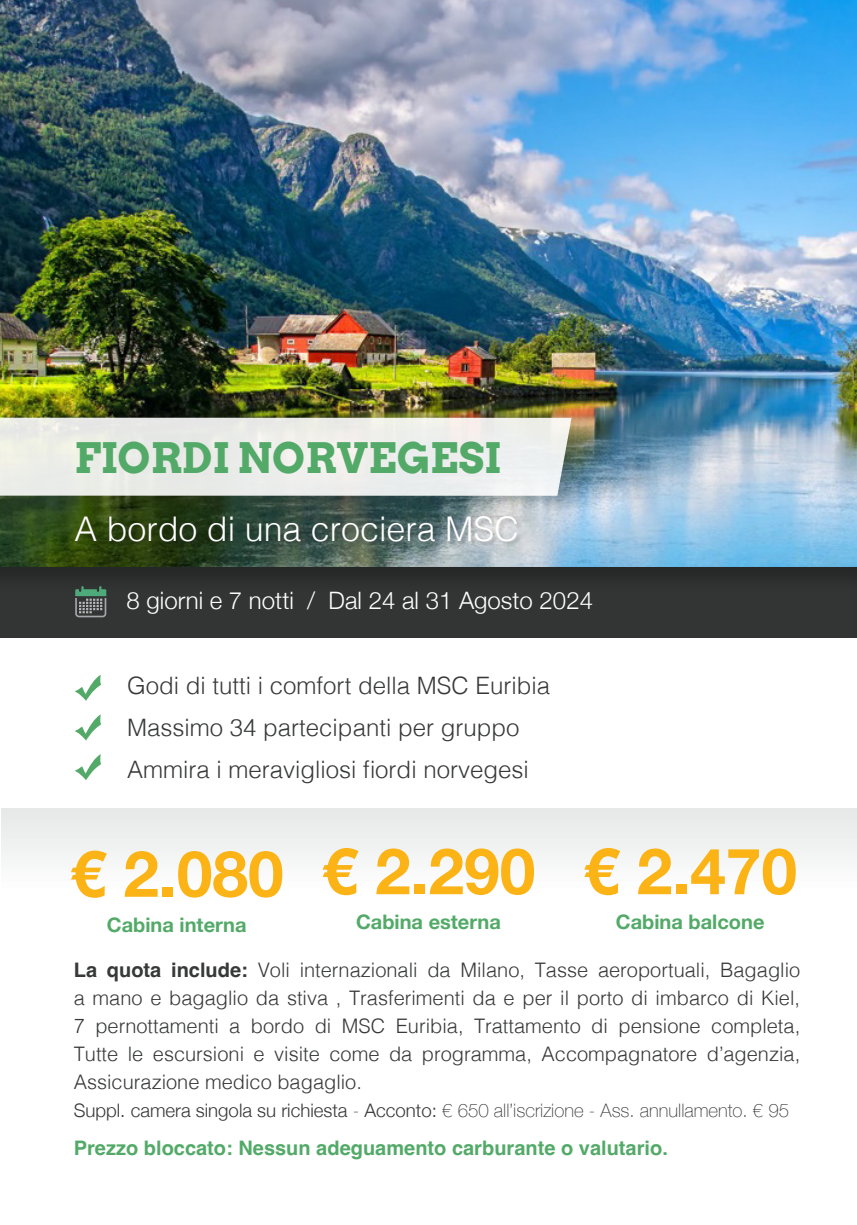
<style>
.page{position:relative;width:857px;height:1225px;background:#fff}
.page>*{position:absolute;margin:0;border:0;box-sizing:border-box;transform-origin:0 0}
.t1{font:700 64px "Helvetica Neue";color:#fbb316}
.t2{font:700 42px "Arvo";color:#53aa68}
.t3{font:300 34px "Helvetica";color:#fff}
.t4{font:300 24px "Helvetica";color:#373838}
.t5{font:300 24px "Helvetica Neue";color:#fff}
.t6{font:300 20px/28px "Helvetica";color:#373838;text-align:justify}
.t7{font:700 20px "Helvetica";color:#53aa68}
.t8{font:700 20px "Helvetica Neue";color:#53aa68}
.t9{font:100 18.6px "Helvetica Neue";color:#373838}
.s1{font-weight:700}
.s2{font-weight:300}
</style>
<div class="page">
<img style="left:0;top:0;width:856px;height:565px">
<div style="left:0;top:411px;width:588px;height:103px;background:#231f20;opacity:.15"></div>
<svg style="left:0;top:417px;width:571px;height:79px;background:#e8e9e6"></svg>
<div style="left:2px;top:808px;width:854px;height:417px;background:linear-gradient(to bottom,#f6f7f6,#fff)"></div>
<div style="left:74px;top:516px;width:449px;height:30px;background:#231f20;opacity:.25"></div>
<div style="left:0;top:565px;width:856px;height:74px;background:#231f20;opacity:.3"></div>
<svg style="left:74px;top:675px;width:27px;height:26px"></svg>
<svg style="left:75px;top:714px;width:26px;height:26px"></svg>
<svg style="left:74px;top:754px;width:27px;height:26px"></svg>
<svg style="left:75px;top:586px;width:31px;height:31px"></svg>
<p class="t2" style="left:74px;top:431px;width:427px">FIORDI NORVEGESI</p>
<p class="t3" style="left:74px;top:499px;width:446px">A bordo di una crociera MSC</p>
<p class="t5" style="left:126px;top:581px;width:467px">8 giorni e 7 notti / Dal 24 al 31 Agosto 2024</p>
<p class="t4" style="left:127px;top:665px;width:424px">Godi di tutti i comfort della MSC Euribia</p>
<p class="t4" style="left:127px;top:707px;width:394px">Massimo 34 partecipanti per gruppo</p>
<p class="t4" style="left:127px;top:749px;width:403px">Ammira i meravigliosi fiordi norvegesi</p>
<p class="t1" style="left:70px;top:823px;width:215px">€ 2.080</p>
<p class="t8" style="left:107px;top:909px;width:141px">Cabina interna</p>
<p class="t1" style="left:321px;top:821px;width:215px">€ 2.290</p>
<p class="t8" style="left:356px;top:906px;width:146px">Cabina esterna</p>
<p class="t1" style="left:583px;top:821px;width:215px">€ 2.470</p>
<p class="t8" style="left:615px;top:906px;width:150px">Cabina balcone</p>
<p class="t6" style="left:74px;top:955px;width:727px"><span class="s1">La quota include:</span> Voli internazionali da Milano, Tasse aeroportuali, Bagaglio a mano e bagaglio da stiva , Trasferimenti da e per il porto di imbarco di Kiel, 7 pernottamenti a bordo di MSC Euribia, Trattamento di pensione completa, Tutte le escursioni e visite come da programma, Accompagnatore d’agenzia, Assicurazione medico bagaglio.</p>
<p class="t9" style="left:74px;top:1096px;width:716px"><span class="s2">Suppl. camera singola su richiesta</span> - <span class="s2">Acconto:</span> € 650 all’iscrizione - Ass. annullamento. € 95</p>
<p class="t7" style="left:74px;top:1136px;width:595px">Prezzo bloccato: Nessun adeguamento carburante o valutario.</p>
</div>
